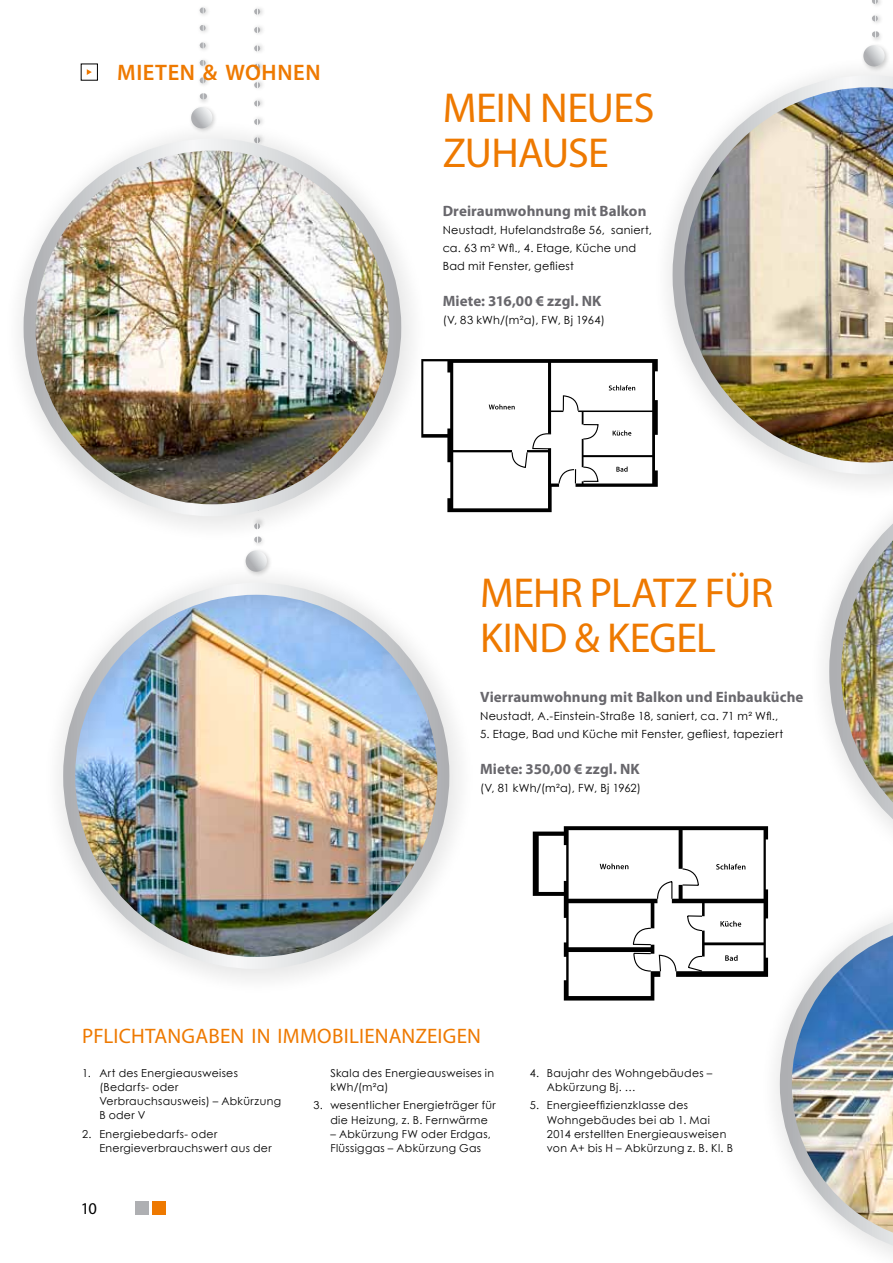
<style>
.page{position:relative;width:893px;height:1263px;background:#fff}
.page>*{position:absolute;margin:0;border:0;box-sizing:border-box;transform-origin:0 0}
.t1{font:42px/45px "Myriad Pro";letter-spacing:-.01em;color:#ee7900}
.t2{font:600 22.5px "Myriad Pro";letter-spacing:.03em;color:#ee7900}
.t3{font:21px "Myriad Pro";letter-spacing:.005em;color:#ee7900}
.t4{font:16.5px "Myriad Pro";color:#000}
.t5{font:700 15px "Myriad Pro";letter-spacing:.005em;color:#68676c}
.t6{font:11.25px/18px "Century Gothic";letter-spacing:.025em;color:#000}
.t7{font:10.95px/14.2px "Century Gothic";letter-spacing:.03em;color:#000}
</style>
<div class="page">
<div style="left:242px;top:547px;width:31px;height:30px;background:#000;opacity:.2"></div>
<svg style="left:246px;top:550px;width:21px;height:22px"></svg>
<div style="left:251px;top:0;width:15px;height:548px;background:#000;opacity:.2"></div>
<svg style="left:254px;top:0;width:6px;height:118px"></svg>
<div style="left:135px;top:1201px;width:14px;height:14px;background:#aeafb2"></div>
<div style="left:152px;top:1201px;width:14px;height:14px;background:#ee7900"></div>
<div style="left:43px;top:562px;width:433px;height:433px;background:#000;opacity:.2"></div>
<div style="left:63px;top:583px;width:386px;height:386px;border:12px solid #fff;border-radius:50%"></div>
<svg style="left:533px;top:826px;width:235px;height:174px"></svg>
<svg style="left:428px;top:359px;width:224px;height:153px"></svg>
<div style="left:188px;top:104px;width:30px;height:30px;background:#000;opacity:.2"></div>
<svg style="left:191px;top:107px;width:21px;height:21px"></svg>
<div style="left:197px;top:0;width:15px;height:105px;background:#000;opacity:.2"></div>
<svg style="left:200px;top:0;width:6px;height:99px"></svg>
<div style="left:860px;top:42px;width:30px;height:30px;background:#000;opacity:.2"></div>
<svg style="left:863px;top:45px;width:22px;height:21px"></svg>
<div style="left:869px;top:0;width:15px;height:43px;background:#000;opacity:.2"></div>
<svg style="left:872px;top:0;width:6px;height:37px"></svg>
<svg style="left:87px;top:69px;width:5px;height:6px"></svg>
<div style="left:3px;top:118px;width:425px;height:425px;background:#000;opacity:.2"></div>
<div style="left:24px;top:139px;width:377px;height:377px;border:12px solid #fff;border-radius:50%"></div>
<div style="left:652px;top:55px;width:241px;height:446px;background:#fff"></div>
<img style="left:673px;top:75px;width:220px;height:399px">
<div style="left:809px;top:447px;width:84px;height:455px;background:#000;opacity:.2"></div>
<img style="left:829px;top:468px;width:64px;height:407px">
<div style="left:759px;top:892px;width:134px;height:371px;background:#fff"></div>
<img style="left:780px;top:919px;width:113px;height:335px">
<h2 class="t2" style="left:117px;top:58px;width:205px">MIETEN &amp; WOHNEN</h2>
<h1 class="t1" style="left:443px;top:85px;width:213px">MEIN NEUES<br>ZUHAUSE</h1>
<h3 class="t5" style="left:443px;top:201px;width:205px">Dreiraumwohnung mit Balkon</h3>
<p class="t6" style="left:443px;top:221px;width:211px">Neustadt, Hufelandstraße 56, saniert, ca. 63 m² Wfl., 4. Etage, Küche und<br>Bad mit Fenster, gefliest</p>
<h3 class="t5" style="left:443px;top:291px;width:160px">Miete: 316,00 € zzgl. NK</h3>
<p class="t6" style="left:443px;top:311px;width:164px">(V, 83 kWh/(m²a), FW, Bj 1964)</p>
<h1 class="t1" style="left:480px;top:570px;width:295px">MEHR PLATZ FÜR<br>KIND &amp; KEGEL</h1>
<h3 class="t5" style="left:480px;top:687px;width:325px">Vierraumwohnung mit Balkon und Einbauküche</h3>
<p class="t6" style="left:480px;top:707px;width:300px">Neustadt, A.-Einstein-Straße 18, saniert, ca. 71 m² Wfl.,</p>
<p class="t6" style="left:480px;top:725px;width:305px">5. Etage, Bad und Küche mit Fenster, gefliest, tapeziert</p>
<h3 class="t5" style="left:480px;top:759px;width:161px">Miete: 350,00 € zzgl. NK</h3>
<p class="t6" style="left:480px;top:779px;width:162px">(V, 81 kWh/(m²a), FW, Bj 1962)</p>
<h3 class="t3" style="left:82px;top:1023px;width:400px">PFLICHTANGABEN IN IMMOBILIENANZEIGEN</h3>
<p class="t7" style="left:99px;top:1065px;width:183px;text-indent:-17px">1. Art des Energieausweises (Bedarfs- oder<br>Verbrauchsausweis) – Abkürzung<br>B oder V</p>
<p class="t7" style="left:99px;top:1127px;width:174px;text-indent:-17px">2. Energiebedarfs- oder<br>Energieverbrauchswert aus der</p>
<p class="t7" style="left:330px;top:1065px;width:165px">Skala des Energieausweises in kWh/(m²a)</p>
<p class="t7" style="left:330px;top:1098px;width:167px;text-indent:-17px">3. wesentlicher Energieträger für die Heizung, z. B. Fernwärme</p>
<p class="t7" style="left:330px;top:1127px;width:162px">– Abkürzung FW oder Erdgas,<br>Flüssiggas – Abkürzung Gas</p>
<h3 class="t4" style="left:81px;top:1198px;width:18px">10</h3>
<p class="t7" style="left:547px;top:1065px;width:167px;text-indent:-17px">4. Baujahr des Wohngebäudes –<br>Abkürzung Bj. …</p>
<p class="t7" style="left:547px;top:1098px;width:188px;text-indent:-17px">5. Energieeffizienzklasse des<br>Wohngebäudes bei ab 1. Mai<br>2014 erstellten Energieausweisen von A+ bis H – Abkürzung z. B. Kl. B</p>
</div>
